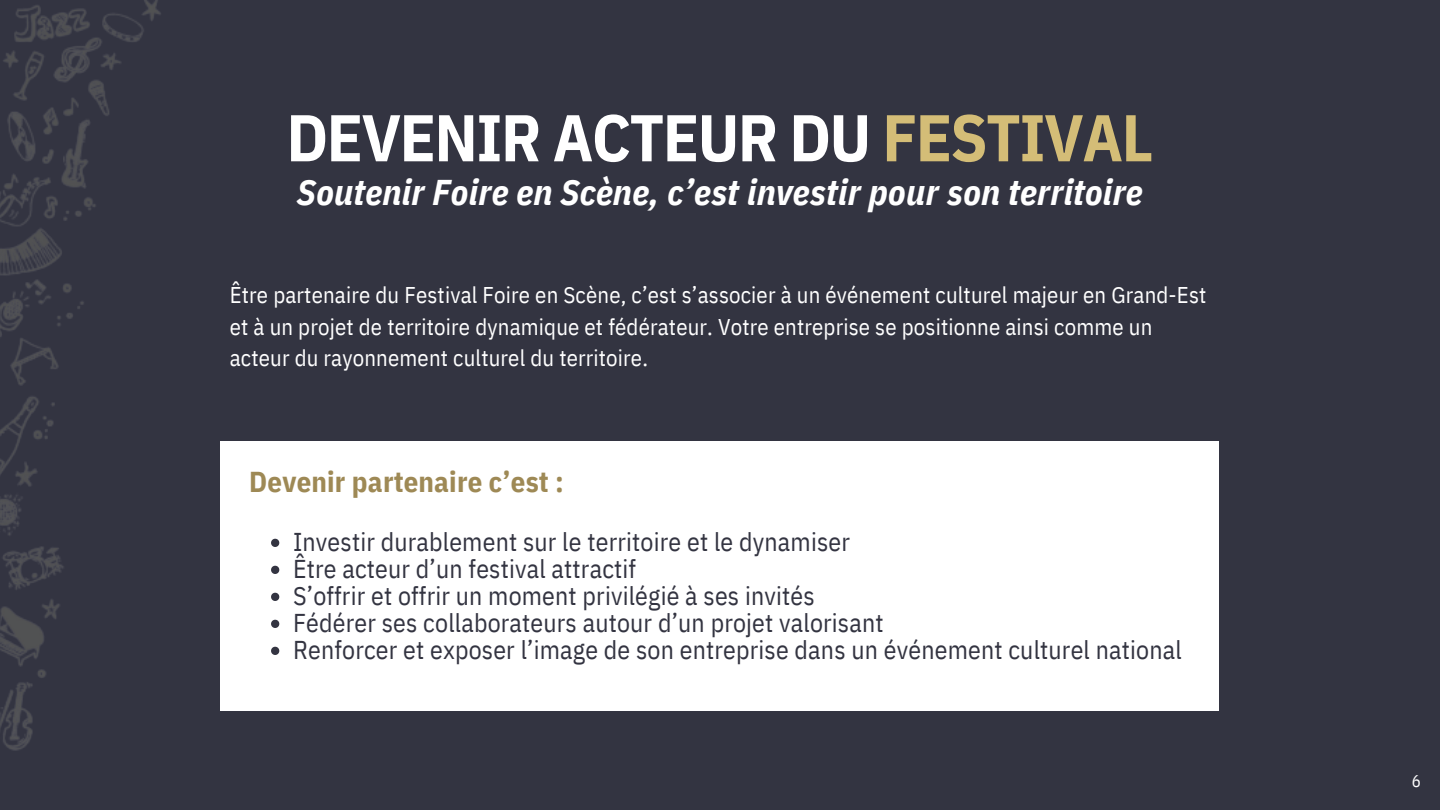
<style>
.page{position:relative;width:1440px;height:810px;background:#333441}
.page>*{position:absolute;margin:0;border:0;box-sizing:border-box;transform-origin:0 0}
.t1{font:700 66px "IBM Plex Sans Cond";letter-spacing:-.02em;color:#fff}
.t2{font:italic 700 35.7px "IBM Plex Sans Cond";letter-spacing:.005em;color:#fff}
.t3{font:700 28.7px "IBM Plex Sans Cond";letter-spacing:.005em;color:#9e8955}
.t4{font:25.7px/27px "IBM Plex Sans Cond";letter-spacing:.005em;color:#333441}
.t5{font:22.7px/31.5px "IBM Plex Sans Cond";letter-spacing:.005em;color:#fff}
.t6{font:16.9px "IBM Plex Sans Cond";color:#fff}
.s1{color:#d4bd77}
</style>
<div class="page">
<div style="left:220px;top:441px;width:999px;height:270px;background:#fff"></div>
<img style="left:0;top:0;width:161px;height:751px">
<svg style="left:271px;top:539px;width:8px;height:8px"></svg>
<svg style="left:271px;top:566px;width:8px;height:8px"></svg>
<svg style="left:271px;top:593px;width:8px;height:8px"></svg>
<svg style="left:271px;top:620px;width:8px;height:8px"></svg>
<svg style="left:271px;top:647px;width:8px;height:8px"></svg>
<h1 class="t1" style="left:287px;top:94px;width:868px">DEVENIR ACTEUR DU <span class="s1">FESTIVAL</span></h1>
<h2 class="t2" style="left:297px;top:168px;width:847px">Soutenir Foire en Scène, c’est investir pour son territoire</h2>
<p class="t5" style="left:230px;top:279px;width:978px">Être partenaire du Festival Foire en Scène, c’est s’associer à un événement culturel majeur en Grand-Est et à un projet de territoire dynamique et fédérateur. Votre entreprise se positionne ainsi comme un acteur du rayonnement culturel du territoire.</p>
<p class="t3" style="left:249px;top:463px;width:316px">Devenir partenaire c’est :</p>
<p class="t4" style="left:293px;top:528px;width:890px">Investir durablement sur le territoire et le dynamiser<br>Être acteur d’un festival attractif<br>S’offrir et offrir un moment privilégié à ses invités<br>Fédérer ses collaborateurs autour d’un projet valorisant<br>Renforcer et exposer l’image de son entreprise dans un événement culturel national</p>
<p class="t6" style="left:1412px;top:770px;width:11px">6</p>
</div>
